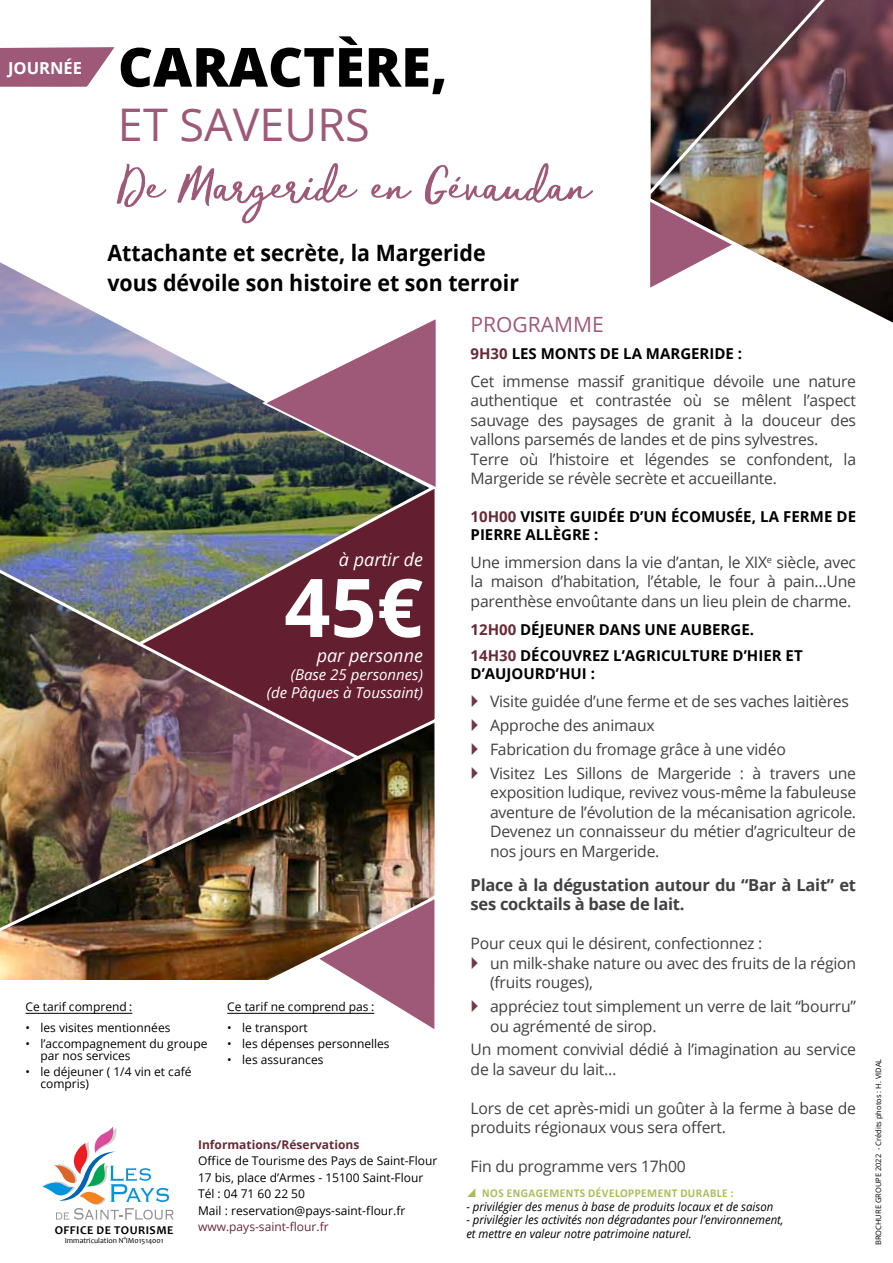
<style>
.page{position:relative;width:893px;height:1263px;background:#fff}
.page>*{position:absolute;margin:0;border:0;box-sizing:border-box;transform-origin:0 0}
.t1{font:700 81px "Open Sans";color:#fff}
.t2{font:55.95px "trendsetter";color:#9e5979}
.t3{font:800 54px "Open Sans";color:#000}
.t4{font:45px "Open Sans";color:#9e5979}
.t5{font:700 22.5px/30px "Open Sans";color:#000;scale:.95 1}
.t6{font:21px "Open Sans";color:#9e5979}
.t7{font:italic 18px "Open Sans";color:#fff}
.t8{font:700 16.5px/19.5px "Open Sans";letter-spacing:-.015em;color:#414042}
.t9{font:700 16.5px "Open Sans";color:#fff}
.t10{font:15.75px/19.5px "Open Sans";letter-spacing:-.015em;color:#414042}
.t11{font:700 15px/18px "Open Sans";color:#000}
.t12{font:italic 15px/18px "Open Sans";color:#fff;text-align:right}
.t13{font:12px/16.5px "Open Sans";color:#000}
.t14{font:italic 12px/13.5px "Open Sans";color:#000;scale:.95 1}
.t15{font:700 12px "Calibri";letter-spacing:.04em;color:#adbc59;scale:.95 1}
.t16{font:700 12px "Open Sans";color:#672a37}
.t17{font:12px "Open Sans";color:#672a37}
.t18{font:700 12px "Candara";letter-spacing:.04em;color:#000}
.t19{font:7.8px "Candara";color:#000}
.t20{font:7.5px "Open Sans";color:#000}
.s1{color:#672a37}
</style>
<div class="page">
<svg style="left:42px;top:1127px;width:132px;height:93px"></svg>
<svg style="left:0;top:940px;width:310px;height:40px;background:#8d6036"></svg>
<img style="left:0;top:262px;width:262px;height:219px">
<img style="left:0;top:481px;width:435px;height:412px">
<img style="left:0;top:561px;width:362px;height:379px">
<svg style="left:0;top:47px;width:115px;height:40px;background:#ab708c"></svg>
<svg style="left:262px;top:319px;width:174px;height:173px"></svg>
<img style="left:650px;top:0;width:243px;height:323px">
<hr style="left:26px;top:1013px;width:106px;height:1px;background:#000">
<hr style="left:227px;top:1013px;width:147px;height:1px;background:#000">
<svg style="left:310px;top:893px;width:125px;height:136px"></svg>
<p class="t9" style="left:8px;top:56px;width:76px">Journée</p>
<h3 class="t3" style="left:118px;top:26px;width:331px">CARACTÈRE,</h3>
<h3 class="t4" style="left:118px;top:94px;width:253px">et saveurs</h3>
<h2 class="t2" style="left:118px;top:155px;width:485px">De Margeride en Gévaudan…</h2>
<h3 class="t5" style="left:107px;top:237px;width:435px">Attachante et secrète, la Margeride vous dévoile son histoire et son terroir</h3>
<p class="t7" style="left:339px;top:547px;width:86px">à partir de</p>
<h1 class="t1" style="left:284px;top:550px;width:140px">45€</h1>
<p class="t7" style="left:317px;top:644px;width:108px">par personne</p>
<p class="t12" style="left:267px;top:666px;width:158px">(Base 25 personnes) (de Pâques à Toussaint)</p>
<p class="t13" style="left:26px;top:998px;width:108px">Ce tarif comprend :</p>
<p class="t13" style="left:26px;top:1019px;width:146px">• les visites mentionnées</p>
<p class="t13" style="left:41px;top:1037px;width:168px;line-height:12px;text-indent:-15px">• l’accompagnement du groupe par nos services</p>
<p class="t13" style="left:41px;top:1065px;width:152px;line-height:12px;text-indent:-15px">• le déjeuner ( 1/4 vin et café compris)</p>
<p class="t13" style="left:227px;top:998px;width:148px">Ce tarif ne comprend pas :</p>
<p class="t13" style="left:227px;top:1019px;width:82px">• le transport</p>
<p class="t13" style="left:227px;top:1035px;width:164px">• les dépenses personnelles</p>
<p class="t13" style="left:227px;top:1051px;width:98px">• les assurances</p>
<p class="t16" style="left:198px;top:1136px;width:163px">Informations/Réservations</p>
<p class="t13" style="left:198px;top:1152px;width:241px">Office de Tourisme des Pays de Saint-Flour 17 bis, place d’Armes - 15100 Saint-Flour Tél : 04 71 60 22 50<br>Mail : reservation@pays-saint-flour.fr</p>
<p class="t18" style="left:55px;top:1223px;width:120px">OFFICE DE TOURISME</p>
<p class="t17" style="left:198px;top:1219px;width:132px">www.pays-saint-flour.fr</p>
<p class="t19" style="left:65px;top:1236px;width:100px">Immatriculation N°IM01514001</p>
<h3 class="t6" style="left:471px;top:310px;width:135px">Programme</h3>
<p class="t11" style="left:471px;top:344px;width:273px"><span class="s1">9h30</span> Les Monts de la Margeride :</p>
<p class="t10" style="left:471px;top:371px;width:387px">Cet immense massif granitique dévoile une nature authentique et contrastée où se mêlent l’aspect sauvage des paysages de granit à la douceur des vallons parsemés de landes et de pins sylvestres.<br>Terre où l’histoire et légendes se confondent, la M argeride se révèle secrète et accueillante.</p>
<p class="t11" style="left:471px;top:507px;width:387px"><span class="s1">10h00</span> Visite guidée d’un écom usée, la Ferm e de<br>Pierre Allègre :</p>
<p class="t10" style="left:471px;top:552px;width:387px;text-align:justify">U ne immersion dans la vie d’antan, le XIX<sup>e</sup> siècle, avec la maison d’habitation, l’étable, le four à pain…U ne parenthèse envoûtante dans un lieu plein de charme.</p>
<p class="t11" style="left:471px;top:616px;width:334px;line-height:26.5px"><span class="s1">12h00</span> Déjeuner dans une Auberge.<br><span class="s1">14h30</span> Découvrez l’agriculture d’hier et</p>
<p class="t11" style="left:471px;top:664px;width:126px">d’aujourd’hui :</p>
<p class="t10" style="left:490px;top:689px;width:367px;line-height:23.7px">Visite guidée d’une ferme et de ses vaches laitières Approche des animaux<br>Fabrication du fromage grâce à une vidéo<br>Visitez Les Sillons de Margeride : à travers une</p>
<p class="t10" style="left:490px;top:782px;width:368px;text-align:justify">exposition ludique, revivez vous-même la fabuleuse aventure de l’évolution de la mécanisation agricole.<br>Devenez un connaisseur du métier d’agriculteur de nos jours en Margeride.</p>
<p class="t8" style="left:471px;top:875px;width:387px">Place à la dégustation autour du “Bar à Lait” et ses cocktails à base de lait.</p>
<p class="t10" style="left:490px;top:933px;width:368px;text-indent:-20px">Pour ceux qui le désirent, confectionnez :<br>un milk-shake nature ou avec des fruits de la région (fruits rouges),</p>
<p class="t10" style="left:490px;top:996px;width:367px">appréciez tout simplement un verre de lait “bourru” ou agrémenté de sirop.</p>
<p class="t10" style="left:471px;top:1039px;width:387px">U n moment convivial dédié à l’imagination au service de la saveur du lait…</p>
<p class="t10" style="left:471px;top:1098px;width:387px">Lors de cet après-midi un goûter à la ferme à base de produits régionaux vous sera offert.</p>
<p class="t10" style="left:471px;top:1156px;width:217px">Fin du programme vers 17h00</p>
<p class="t15" style="left:482px;top:1185px;width:266px">NOS ENGAGEMENTS DÉVELOPPEMENT DURABLE :</p>
<p class="t14" style="left:466px;top:1199px;width:325px">- privilégier des menus à base de produits locaux et de saison</p>
<p class="t14" style="left:466px;top:1213px;width:336px">- privilégier les activités non dégradantes pour l’environnement, et mettre en valeur notre patrimoine naturel.</p>
<p class="t20" style="left:873px;top:1245px;width:188px;rotate:-90deg">BROCHURE GROUPE 2022 - Crédits photos : H. VIDAL</p>
</div>
